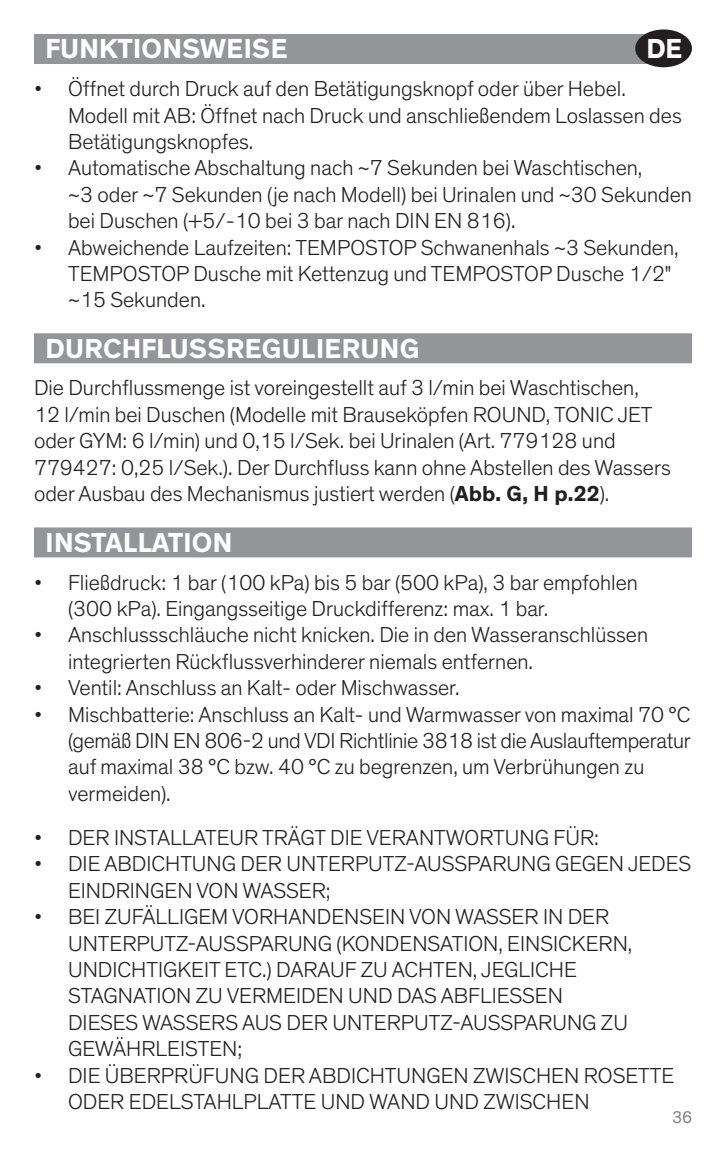
<style>
.page{position:relative;width:726px;height:1157px;background:#fff}
.page>*{position:absolute;margin:0;border:0;box-sizing:border-box;transform-origin:0 0}
.t1{font:700 28px "Theinhardt";letter-spacing:.015em;color:#fff}
.t2{font:300 22px/26.4px "Theinhardt";color:#231f20}
.t3{font:17.2px "Theinhardt";color:#808285}
.s1{font-weight:700}
</style>
<div class="page">
<div style="left:34px;top:34px;width:635px;height:30px;background:#939598"></div>
<div style="left:34px;top:333px;width:658px;height:30px;background:#939598"></div>
<div style="left:635px;top:29px;width:57px;height:38px;background:#231f20;border-radius:50%"></div>
<div style="left:34px;top:527px;width:658px;height:30px;background:#939598"></div>
<p class="t1" style="left:646px;top:32px;width:38px">DE</p>
<p class="t1" style="left:45px;top:33px;width:244px">FUNKTIONSWEISE</p>
<p class="t2" style="left:68px;top:76px;width:615px;text-indent:-34px">• Öffnet durch Druck auf den Betätigungsknopf oder über Hebel.<br>Modell mit AB: Öffnet nach Druck und anschließendem Loslassen des<br>Betätigungsknopfes.</p>
<p class="t2" style="left:68px;top:155px;width:625px;text-indent:-34px">• Automatische Abschaltung nach ~7 Sekunden bei Waschtischen,<br>~3 oder ~7 Sekunden (je nach Modell) bei Urinalen und ~30 Sekunden bei Duschen (+5/-10 bei 3 bar nach DIN EN 816).</p>
<p class="t2" style="left:68px;top:234px;width:612px;text-indent:-34px">• Abweichende Laufzeiten: TEMPOSTOP Schwanenhals ~3 Sekunden,<br>TEMPOSTOP Dusche mit Kettenzug und TEMPOSTOP Dusche 1/2" ~15 Sekunden.</p>
<p class="t1" style="left:45px;top:332px;width:376px">DURCHFLUSSREGULIERUNG</p>
<p class="t2" style="left:34px;top:375px;width:638px">Die Durchflussmenge ist voreingestellt auf 3 l/min bei Waschtischen,<br>12 l/min bei Duschen (Modelle mit Brauseköpfen ROUND, TONIC JET oder GYM: 6 l/min) und 0,15 l/Sek. bei Urinalen (Art. 779128 und 779427: 0,25 l/Sek.). Der Durchfluss kann ohne Abstellen des Wassers oder Ausbau des Mechanismus justiert werden (<span class="s1">Abb. G, H p.22</span>).</p>
<p class="t1" style="left:45px;top:526px;width:188px">INSTALLATION</p>
<p class="t2" style="left:68px;top:569px;width:571px;text-indent:-34px">• Fließdruck: 1 bar (100 kPa) bis 5 bar (500 kPa), 3 bar empfohlen (300 kPa). Eingangsseitige Druckdifferenz: max. 1 bar.</p>
<p class="t2" style="left:68px;top:622px;width:581px;text-indent:-34px">• Anschlussschläuche nicht knicken. Die in den Wasseranschlüssen integrierten Rückflussverhinderer niemals entfernen.</p>
<p class="t2" style="left:34px;top:674px;width:427px">• Ventil: Anschluss an Kalt- oder Mischwasser.</p>
<p class="t2" style="left:68px;top:701px;width:624px;text-indent:-34px">• Mischbatterie: Anschluss an Kalt- und Warmwasser von maximal 70 °C (gemäß DIN EN 806-2 und VDI Richtlinie 3818 ist die Auslauftemperatur auf maximal 38 °C bzw. 40 °C zu begrenzen, um Verbrühungen zu vermeiden).</p>
<p class="t2" style="left:34px;top:824px;width:566px">• DER INSTALLATEUR TRÄGT DIE VERANTWORTUNG FÜR:</p>
<p class="t2" style="left:68px;top:850px;width:624px;text-indent:-34px">• DIE ABDICHTUNG DER UNTERPUTZ-AUSSPARUNG GEGEN JEDES<br>EINDRINGEN VON WASSER;</p>
<p class="t2" style="left:68px;top:903px;width:566px;text-indent:-34px">• BEI ZUFÄLLIGEM VORHANDENSEIN VON WASSER IN DER UNTERPUTZ-AUSSPARUNG (KONDENSATION, EINSICKERN, UNDICHTIGKEIT ETC.) DARAUF ZU ACHTEN, JEGLICHE STAGNATION ZU VERMEIDEN UND DAS ABFLIESSEN DIESES WASSERS AUS DER UNTERPUTZ-AUSSPARUNG ZU GEWÄHRLEISTEN;</p>
<p class="t2" style="left:68px;top:1062px;width:608px;text-indent:-34px">• DIE ÜBERPRÜFUNG DER ABDICHTUNGEN ZWISCHEN ROSETTE<br>ODER EDELSTAHLPLATTE UND WAND UND ZWISCHEN</p>
<p class="t3" style="left:672px;top:1109px;width:22px">36</p>
</div>
